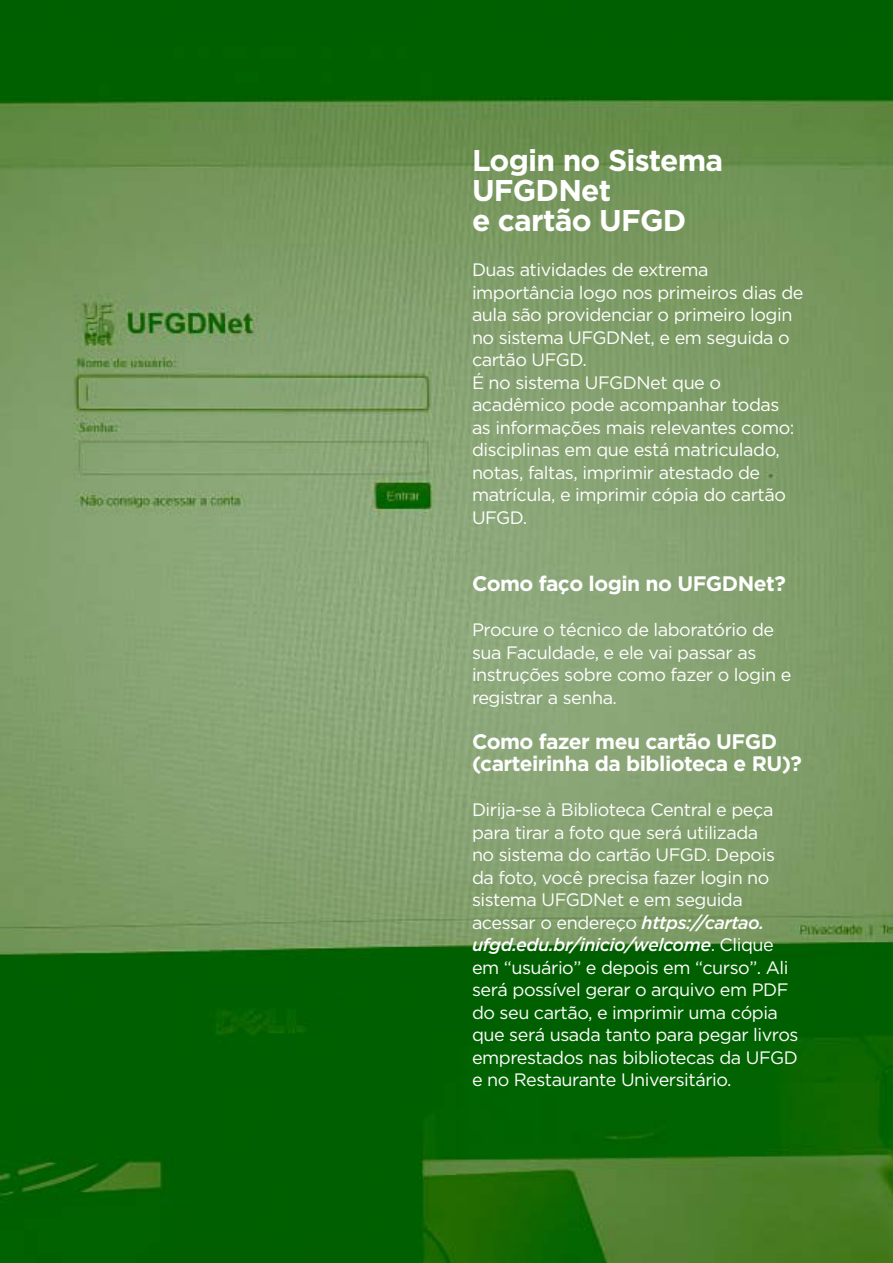
<style>
.page{position:relative;width:893px;height:1263px;background:#fff}
.page>*{position:absolute;margin:0;border:0;box-sizing:border-box;transform-origin:0 0}
.t1{font:700 30px/30px "Gotham";letter-spacing:-.025em;color:#fff}
.t2{font:700 21px/22.5px "Gotham";letter-spacing:-.025em;color:#fff}
.t3{font:18px/22.5px "Gotham";letter-spacing:-.025em;color:#fff}
.s1{font-weight:500;font-style:italic}
</style>
<div class="page">
<img style="left:1px;top:0;width:892px;height:1263px">
<h1 class="t1" style="left:472px;top:145px;width:253px">Login no Sistema<br>UFGDNet<br>e cartão UFGD</h1>
<p class="t3" style="left:472px;top:258px;width:333px">Duas atividades de extrema importância logo nos primeiros dias de aula são providenciar o primeiro login no sistema UFGDNet, e em seguida o cartão UFGD.<br>É no sistema UFGDNet que o acadêmico pode acompanhar todas<br>as informações mais relevantes como: disciplinas em que está matriculado, notas, faltas, imprimir atestado de matrícula, e imprimir cópia do cartão<br>UFGD.</p>
<p class="t2" style="left:472px;top:572px;width:315px">Como faço login no UFGDNet?</p>
<p class="t3" style="left:472px;top:618px;width:321px">Procure o técnico de laboratório de sua Faculdade, e ele vai passar as instruções sobre como fazer o login e registrar a senha.</p>
<p class="t2" style="left:472px;top:730px;width:331px">Como fazer meu cartão UFGD (carteirinha da biblioteca e RU)?</p>
<p class="t3" style="left:472px;top:798px;width:328px">Dirija-se à Biblioteca Central e peça para tirar a foto que será utilizada<br>no sistema do cartão UFGD. Depois da foto, você precisa fazer login no sistema UFGDNet e em seguida acessar o endereço <span class="s1">https://cartao. ufgd.edu.br/inicio/welcome</span>. Clique em “usuário” e depois em “curso”. Ali será possível gerar o arquivo em PDF do seu cartão, e imprimir uma cópia que será usada tanto para pegar livros emprestados nas bibliotecas da UFGD e no Restaurante Universitário.</p>
</div>
